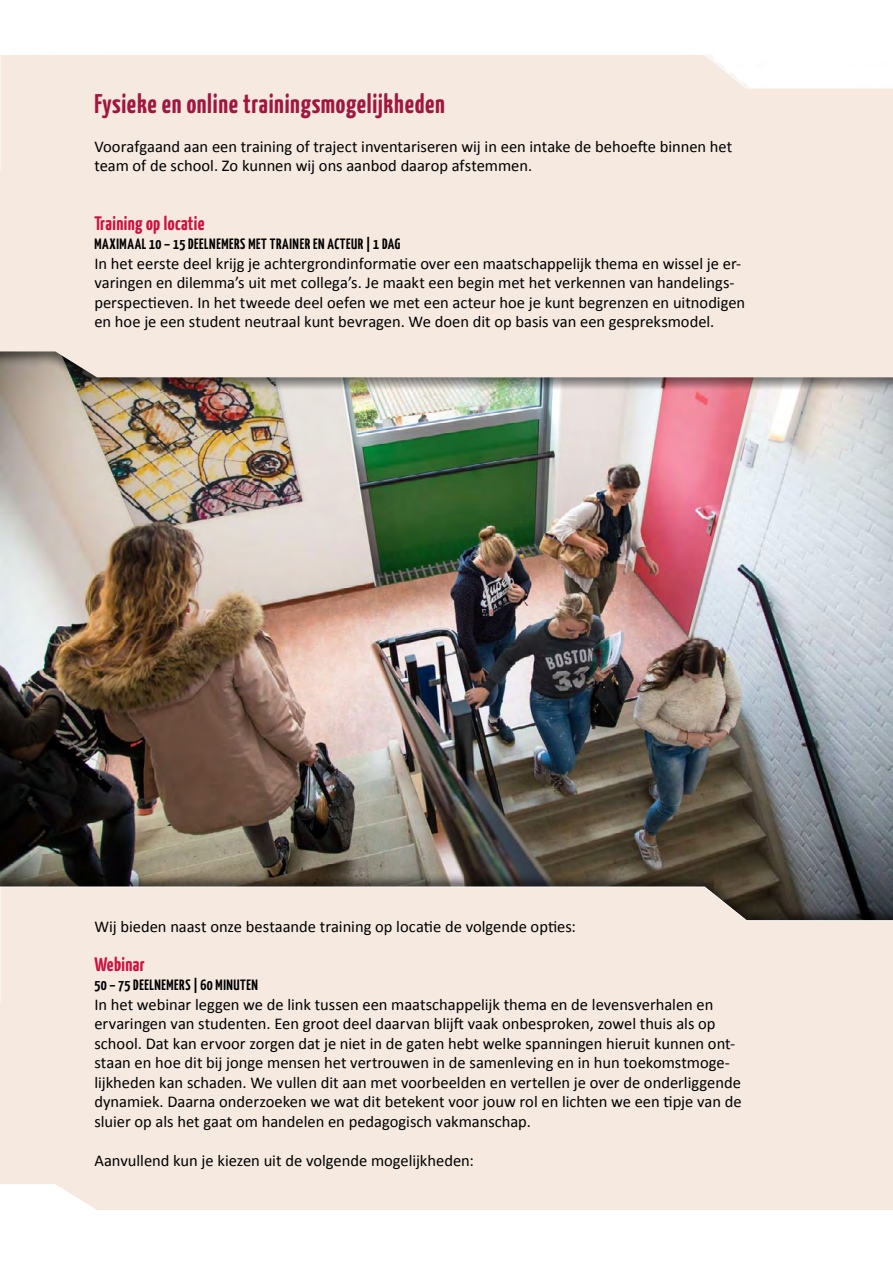
<style>
.page{position:relative;width:893px;height:1263px;background:#fff}
.page>*{position:absolute;margin:0;border:0;box-sizing:border-box;transform-origin:0 0}
.t1{font:700 27px "Yanone Kaffeesatz";letter-spacing:.025em;color:#a1163f}
.t2{font:700 19.5px "Yanone Kaffeesatz";letter-spacing:.02em;color:#cf103e}
.t3{font:16.5px/19.5px "Calibri";letter-spacing:-.005em;color:#000}
.t4{font:700 15px "Yanone Kaffeesatz";letter-spacing:.035em;color:#000}
</style>
<div class="page">
<img style="left:0;top:391px;width:893px;height:482px">
<div style="left:0;top:52px;width:893px;height:339px;background:#000;opacity:.5"></div>
<div style="left:0;top:54px;width:893px;height:116px;background:#f5e9e0"></div>
<div style="left:0;top:170px;width:893px;height:207px;background:#f5e9e0"></div>
<div style="left:0;top:873px;width:893px;height:283px;background:#000;opacity:.5"></div>
<svg style="left:0;top:886px;width:893px;height:117px;background:#eaded6"></svg>
<div style="left:0;top:1003px;width:893px;height:207px;background:#f5e9e0"></div>
<h1 class="t1" style="left:94px;top:87px;width:352px">Fysieke en online trainingsmogelijkheden</h1>
<p class="t3" style="left:94px;top:136px;width:639px">Voorafgaand aan een training of traject inventariseren wij in een intake de behoefte binnen het team of de school. Zo kunnen wij ons aanbod daarop afstemmen.</p>
<p class="t2" style="left:94px;top:211px;width:112px">Training op locatie</p>
<p class="t4" style="left:94px;top:235px;width:307px">MAXIMAAL 10 – 15 DEELNEMERS MET TRAINER EN ACTEUR | 1 DAG</p>
<p class="t3" style="left:94px;top:253px;width:652px">In het eerste deel krijg je achtergrondinformatie over een maatschappelijk thema en wissel je er&shy;varingen en dilemma’s uit met collega’s. Je maakt een begin met het verkennen van handelings&shy;perspectieven. In het tweede deel oefen we met een acteur hoe je kunt begrenzen en uitnodigen en hoe je een student neutraal kunt bevragen. We doen dit op basis van een gespreksmodel.</p>
<p class="t3" style="left:94px;top:916px;width:483px">Wij bieden naast onze bestaande training op locatie de volgende opties:</p>
<p class="t2" style="left:94px;top:952px;width:52px">Webinar</p>
<p class="t4" style="left:94px;top:976px;width:165px">50 – 75 DEELNEMERS | 60 MINUTEN</p>
<p class="t3" style="left:94px;top:994px;width:649px">In het webinar leggen we de link tussen een maatschappelijk thema en de levensverhalen en ervaringen van studenten. Een groot deel daarvan blijft vaak onbesproken, zowel thuis als op school. Dat kan ervoor zorgen dat je niet in de gaten hebt welke spanningen hieruit kunnen ont&shy;staan en hoe dit bij jonge mensen het vertrouwen in de samenleving en in hun toekomstmoge&shy;lijkheden kan schaden. We vullen dit aan met voorbeelden en vertellen je over de onderliggende dynamiek. Daarna onderzoeken we wat dit betekent voor jouw rol en lichten we een tipje van de sluier op als het gaat om handelen en pedagogisch vakmanschap.</p>
<p class="t3" style="left:94px;top:1150px;width:381px">Aanvullend kun je kiezen uit de volgende mogelijkheden:</p>
</div>
